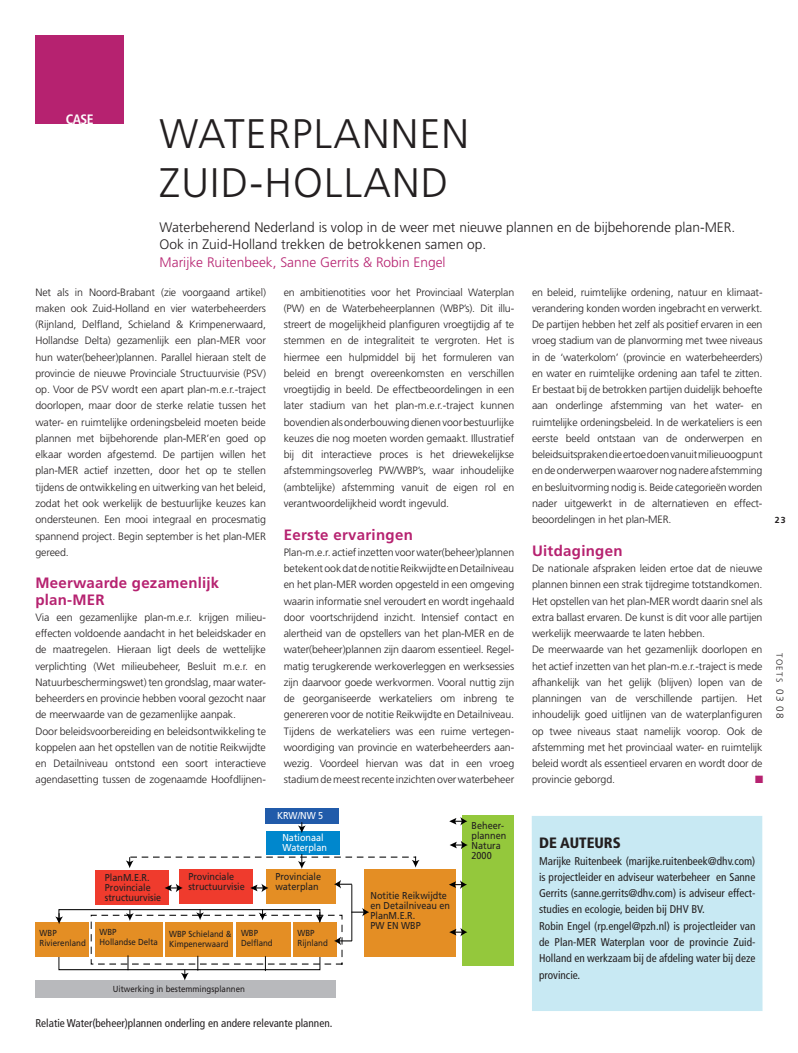
<style>
.page{position:relative;width:798px;height:1053px;background:#fff}
.page>*{position:absolute;margin:0;border:0;box-sizing:border-box;transform-origin:0 0}
._02_kop{font:300 41.25px "Frutiger";letter-spacing:.03em;color:#231f20}
._05_tussenkop{font:700 15px "Frutiger";letter-spacing:.015em;color:#b62270}
._12_kaderkop{font:900 condensed 15px "Frutiger";color:#231f20}
._03_intro{font:300 13.75px/17.5px "Frutiger";color:#231f20}
._04_auteur{font:300 13.75px "Frutiger";color:#b62270}
._00_rubriek{font:700 condensed 13.62px "Frutiger";color:#fff}
._13_kadertekst{font:condensed 11.25px/16.2px "Frutiger";color:#231f20;text-align:justify}
.Standaard{font:300 10.62px/16.2px "Frutiger";letter-spacing:-.01em;color:#231f20;text-align:justify}
._06_broodtekst{font:10.62px "Zapf Dingbats ITC";color:#b62270}
.t1{font:10px/10px "Frutiger";color:#231f20;scale:.91 1}
.t2{font:10px/21.8px "Frutiger";color:#fff;text-align:center;scale:.91 1}
.t3{font:8.75px/10px "Frutiger";color:#231f20;scale:.91 1}
.t4{font:300 8.75px "Frutiger";letter-spacing:.14em;color:#231f20}
.t5{font:700 8.75px "Frutiger";color:#231f20}
.s1{font-size:10px}
</style>
<div class="page">
<div style="left:531px;top:815px;width:231px;height:195px;background:#c8e9f3"></div>
<div style="left:35px;top:35px;width:89px;height:89px;background:#b62270"></div>
<div style="left:266px;top:807px;width:73px;height:16px;background:#215baa"></div>
<div style="left:266px;top:831px;width:73px;height:23px;background:#0087cd"></div>
<div style="left:96px;top:870px;width:73px;height:34px;background:#ef3b2d"></div>
<div style="left:179px;top:869px;width:73px;height:34px;background:#ef3b2d"></div>
<div style="left:266px;top:869px;width:70px;height:34px;background:#e48e24"></div>
<div style="left:364px;top:869px;width:91px;height:88px;background:#e48e24"></div>
<div style="left:95px;top:922px;width:67px;height:34px;background:#e48e24"></div>
<div style="left:165px;top:922px;width:68px;height:34px;background:#e48e24"></div>
<div style="left:236px;top:922px;width:54px;height:34px;background:#e48e24"></div>
<div style="left:35px;top:979px;width:301px;height:18px;background:#b8b9bc"></div>
<div style="left:462px;top:815px;width:51px;height:150px;background:#94c83c"></div>
<svg style="left:298px;top:822px;width:7px;height:11px"></svg>
<svg style="left:126px;top:854px;width:293px;height:14px"></svg>
<div style="left:58px;top:909px;width:262px;height:61px;border:1px solid #000001"></div>
<div style="left:35px;top:922px;width:54px;height:34px;background:#e48e24"></div>
<div style="left:293px;top:922px;width:43px;height:34px;background:#e48e24"></div>
<svg style="left:55px;top:913px;width:8px;height:11px"></svg>
<svg style="left:316px;top:912px;width:7px;height:10px"></svg>
<svg style="left:126px;top:910px;width:8px;height:10px"></svg>
<svg style="left:196px;top:909px;width:8px;height:11px"></svg>
<svg style="left:258px;top:909px;width:8px;height:11px"></svg>
<svg style="left:181px;top:969px;width:8px;height:11px"></svg>
<svg style="left:127px;top:955px;width:1px;height:14px"></svg>
<svg style="left:197px;top:956px;width:1px;height:14px"></svg>
<svg style="left:265px;top:956px;width:1px;height:14px"></svg>
<hr style="left:351px;top:885px;width:1px;height:55px;background:#000001">
<svg style="left:165px;top:884px;width:18px;height:8px"></svg>
<svg style="left:250px;top:883px;width:18px;height:9px"></svg>
<svg style="left:334px;top:880px;width:17px;height:8px"></svg>
<svg style="left:334px;top:936px;width:17px;height:9px"></svg>
<svg style="left:352px;top:907px;width:17px;height:9px"></svg>
<svg style="left:449px;top:927px;width:18px;height:9px"></svg>
<svg style="left:449px;top:880px;width:18px;height:8px"></svg>
<svg style="left:449px;top:841px;width:18px;height:8px"></svg>
<svg style="left:449px;top:817px;width:18px;height:8px"></svg>
<p class="_00_rubriek" style="left:66px;top:111px;width:29px">CASE</p>
<p class="_02_kop" style="left:159px;top:110px;width:88px">Waterp</p>
<p class="_02_kop" style="left:314px;top:110px;width:71px">lannen</p>
<p class="_02_kop" style="left:159px;top:160px;width:259px">Zuid-Holland</p>
<p class="_03_intro" style="left:159px;top:218px;width:577px">Waterbeherend Nederland is volop in de weer met nieuwe plannen en de bijbehorende plan-MER.<br>Ook in Zuid-Holland trekken de betrokkenen samen op.</p>
<p class="_04_auteur" style="left:159px;top:254px;width:287px">Marijke Ruitenbeek, Sanne Gerrits &amp; Robin Engel</p>
<p class="Standaard" style="left:35px;top:284px;width:232px">Net als in Noord-Brabant (zie voorgaand artikel) maken ook Zuid-Holland en vier waterbeheerders (Rijnland, Delfland, Schieland &amp; Krimpenerwaard, Hollandse Delta) gezamenlijk een plan-MER voor hun water(beheer)plannen. Parallel hieraan stelt de provincie de nieuwe Provinciale Structuurvisie (PSV) op. Voor de PSV wordt een apart plan-m.e.r.-traject doorlopen, maar door de sterke relatie tussen het water- en ruimtelijke ordeningsbeleid moeten beide plannen met bijbehorende plan-MER’en goed op elkaar worden afgestemd. De partijen willen het plan-MER actief inzetten, door het op te stellen tijdens de ontwikkeling en uitwerking van het beleid, zodat het ook werkelijk de bestuurlijke keuzes kan ondersteunen. Een mooi integraal en procesmatig spannend project. Begin september is het plan-MER gereed.</p>
<p class="_05_tussenkop" style="left:35px;top:574px;width:185px">Meerwaarde gezamenlijk</p>
<p class="_05_tussenkop" style="left:35px;top:590px;width:71px">plan-MER</p>
<p class="Standaard" style="left:35px;top:609px;width:232px">Via een gezamenlijke plan-m.e.r. krijgen milieu&shy;effecten voldoende aandacht in het beleidskader en de maatregelen. Hieraan ligt deels de wettelijke verplichting (Wet milieubeheer, Besluit m.e.r. en Natuurbeschermingswet) ten grondslag, maar water&shy;beheerders en provincie hebben vooral gezocht naar de meerwaarde van de gezamenlijke aanpak.</p>
<p class="Standaard" style="left:35px;top:723px;width:232px">Door beleidsvoorbereiding en beleidsontwikkeling te koppelen aan het opstellen van de notitie Reikwijdte en Detailniveau ontstond een soort interactieve agendasetting tussen de zogenaamde Hoofdlijnen-</p>
<p class="Standaard" style="left:283px;top:284px;width:232px">en ambitienotities voor het Provinciaal Waterplan (PW) en de Waterbeheerplannen (WBP’s). Dit il- lu&shy;streert de mogelijkheid planfiguren vroegtijdig af te stemmen en de integraliteit te vergroten. Het is hiermee een hulpmiddel bij het formuleren van beleid en brengt overeenkomsten en verschillen vroegtijdig in beeld. De effectbeoordelingen in een later stadium van het plan-m.e.r.-traject kunnen bovendienalsonderbouwingdienenvoorbestuurlijke keuzes die nog moeten worden gemaakt. Illustratief bij dit interactieve proces is het driewekelijkse afstemmingsoverleg PW/WBP’s, waar inhoudelijke (ambtelijke) afstemming vanuit de eigen rol en verantwoordelijkheid wordt ingevuld.</p>
<p class="_05_tussenkop" style="left:283px;top:525px;width:131px">Eerste ervaringen</p>
<p class="Standaard" style="left:283px;top:544px;width:232px">Plan-m.e.r. actiefinzettenvoorwater(beheer)plannen betekentookdatdenotitieReikwijdteenDetailniveau en het plan-MER worden opgesteld in een omgeving waarin informatie snel veroudert en wordt ingehaald door voortschrijdend inzicht. Intensief contact en alertheid van de opstellers van het plan-MER en de water(beheer)plannen zijn daarom essentieel. Regel&shy;matig terugkerende werkoverleggen en werksessies zijn daarvoor goede werkvormen. Vooral nuttig zijn de georganiseerde werkateliers om inbreng te genereren voor de notitie Reikwijdte en Detailniveau.<br>Tijdens de werkateliers was een ruime vertegen&shy;woordiging van provincie en waterbeheerders aan&shy;wezig. Voordeel hiervan was dat in een vroeg stadium de meestrecente inzichten overwaterbeheer</p>
<p class="t2" style="left:277px;top:805px;width:53px">KRW/NW 5<br>Nationaal</p>
<p class="t2" style="left:282px;top:836px;width:51px">Waterplan</p>
<p class="t1" style="left:471px;top:820px;width:40px">Beheer&shy;plannen<br>Natura<br>2000</p>
<p class="t1" style="left:105px;top:872px;width:63px">PlanM.E.R.<br>Provinciale structuurvisie</p>
<p class="t1" style="left:188px;top:872px;width:63px">Provinciale structuurvisie</p>
<p class="t1" style="left:275px;top:871px;width:52px">Provinciale waterplan</p>
<p class="t3" style="left:99px;top:927px;width:66px">WBP<br>Hollandse Delta</p>
<p class="t3" style="left:169px;top:928px;width:70px">WBP Schieland &amp;<br>Kimpenerwaard</p>
<p class="t3" style="left:241px;top:927px;width:36px">WBP<br>Delfland</p>
<p class="t3" style="left:113px;top:983px;width:147px">Uitwerking in bestemmingsplannen</p>
<p class="t3" style="left:40px;top:927px;width:52px">WBP<br>Rivierenland</p>
<p class="t3" style="left:297px;top:927px;width:35px">WBP<br>Rijnland</p>
<p class="_13_kadertekst" style="left:35px;top:1015px;width:298px">Relatie Water(beheer)plannen onderling en andere relevante plannen.</p>
<p class="t1" style="left:370px;top:890px;width:89px">Notitie Reikwijdte en Detailniveau en<br>PlanM.E.R.<br>PW EN WBP</p>
<p class="Standaard" style="left:531px;top:284px;width:232px">en beleid, ruimtelijke ordening, natuur en kli- maat&shy;verandering konden worden ingebracht en verwerkt.<br>De partijen hebben het zelf als positief ervaren in een vroeg stadium van de planvorming met twee niveaus in de ‘waterkolom’ (provincie en waterbeheerders) en water en ruimtelijke ordening aan tafel te zitten.<br>Er bestaat bij de betrokken partijen duidelijk behoefte aan onderlinge afstemming van het water- en ruimtelijke ordeningsbeleid. In de werkateliers is een eerste beeld ontstaan van de onderwerpen en beleidsuitsprakendieertoedoenvanuitmilieuoogpunt endeonderwerpenwaarovernognadere afstemming en besluitvorming nodig is. Beide categorieën worden nader uitgewerkt in de alternatieven en ef-fect&shy;beoordelingen in het plan-MER.</p>
<p class="_05_tussenkop" style="left:531px;top:541px;width:92px">Uitdagingen</p>
<p class="Standaard" style="left:531px;top:560px;width:232px">De nationale afspraken leiden ertoe dat de nieuwe plannen binnen een strak tijdregime totstandkomen.<br>Het opstellen van het plan-MER wordt daarin snel als extra ballast ervaren. De kunst is dit voor alle partijen werkelijk meerwaarde te laten hebben.</p>
<p class="Standaard" style="left:531px;top:641px;width:232px">De meerwaarde van het gezamenlijk doorlopen en het actief inzetten van het plan-m.e.r.-traject is mede afhankelijk van het gelijk (blijven) lopen van de planningen van de verschillende partijen. Het inhoudelijk goed uitlijnen van de waterplanfiguren op twee niveaus staat namelijk voorop. Ook de afstemming met het provinciaal water- en ruimtelijk beleid wordt als essentieel ervaren en wordt door de provincie geborgd.</p>
<p class="_06_broodtekst" style="left:755px;top:774px;width:10px">■</p>
<p class="_12_kaderkop" style="left:539px;top:834px;width:83px">DE AUTEURs</p>
<p class="_13_kadertekst" style="left:539px;top:852px;width:218px">Marijke Ruitenbeek (marijke.ruitenbeek@dhv.com) is projectleider en adviseur waterbeheer en Sanne Gerrits (sanne.gerrits@dhv.com) is adviseur effect&shy;studies en ecologie, beiden bij DHV BV.</p>
<p class="_13_kadertekst" style="left:539px;top:917px;width:218px">Robin Engel (rp.engel@pzh.nl) is projectleider van de Plan-MER Waterplan voor de provincie Zuid-Holland en werkzaam bij de afdeling water bij deze provincie.</p>
<p class="t5" style="left:774px;top:515px;width:12px">23</p>
<p class="t4" style="left:784px;top:653px;width:67px;rotate:90deg">TOETS <span class="s1">03 08</span></p>
</div>
